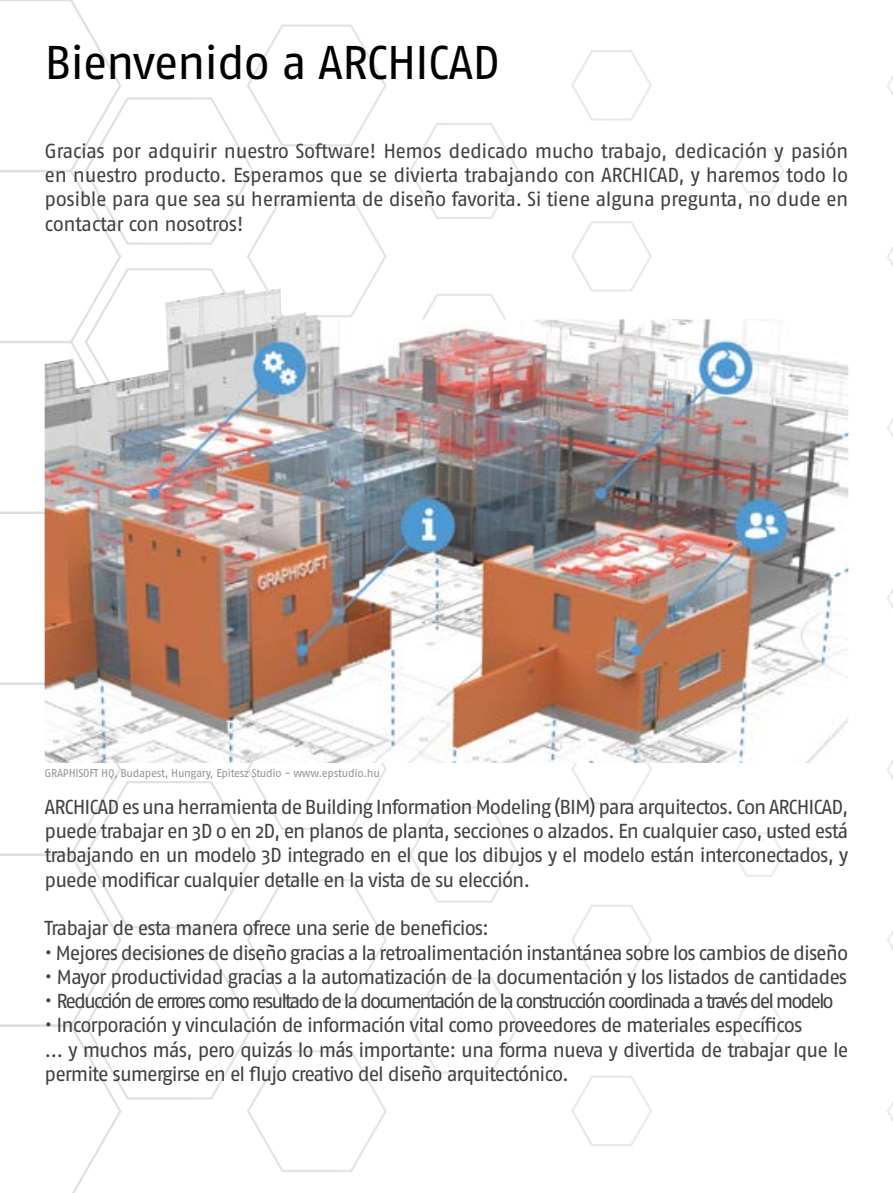
<style>
.page{position:relative;width:893px;height:1193px;background:#fff}
.page>*{position:absolute;margin:0;border:0;box-sizing:border-box;transform-origin:0 0}
.t1{font:47.25px "Fago Normal";letter-spacing:-.025em;color:#000}
.t2{font:20.25px/24.3px "Fago Normal";letter-spacing:-.05em;color:#414042;text-align:justify}
.t3{font:20.25px "Fago Normal";letter-spacing:-.1em;color:#414042}
.t4{font:11.25px "Fago Normal";letter-spacing:-.025em;color:#939598}
</style>
<div class="page">
<svg style="left:892px;top:76px;width:1px;height:1045px"></svg>
<img style="left:45px;top:288px;width:803px;height:475px">
<h1 class="t1" style="left:45px;top:36px;width:457px">Bienvenido a ARCHICAD</h1>
<p class="t2" style="left:45px;top:138px;width:805px">Gracias por adquirir nuestro Software! Hemos dedicado mucho trabajo, dedicación y pasión en nuestro producto. Esperamos que se divierta trabajando con ARCHICAD, y haremos todo lo posible para que sea su herramienta de diseño favorita. Si tiene alguna pregunta, no dude en contactar con nosotros!</p>
<p class="t4" style="left:45px;top:766px;width:337px">GRAPHISOFT HQ, Budapest, Hungary, Epitesz Studio - www.epstudio.hu</p>
<p class="t2" style="left:45px;top:794px;width:805px">ARCHICAD es una herramienta de Building Information Modeling (BIM) para arquitectos. Con ARCHICAD, puede trabajar en 3D o en 2D, en planos de planta, secciones o alzados. En cualquier caso, usted está trabajando en un modelo 3D integrado en el que los dibujos y el modelo están interconectados, y puede modificar cualquier detalle en la vista de su elección.</p>
<p class="t2" style="left:45px;top:916px;width:446px">Trabajar de esta manera ofrece una serie de beneficios:</p>
<p class="t2" style="left:45px;top:940px;width:805px">• Mejores decisiones de diseño gracias a la retroalimentación instantánea sobre los cambios de diseño</p>
<p class="t2" style="left:45px;top:964px;width:804px">• Mayor productividad gracias a la automatización de la documentación y los listados de cantidades</p>
<p class="t3" style="left:45px;top:989px;width:791px">• Reducción de errores como resultado de la documentación de la construcción coordinada a través del modelo</p>
<p class="t2" style="left:45px;top:1013px;width:805px;text-align:left">• Incorporación y vinculación de información vital como proveedores de materiales específicos<br>... y muchos más, pero quizás lo más importante: una forma nueva y divertida de trabajar que le permite sumergirse en el flujo creativo del diseño arquitectónico.</p>
</div>
